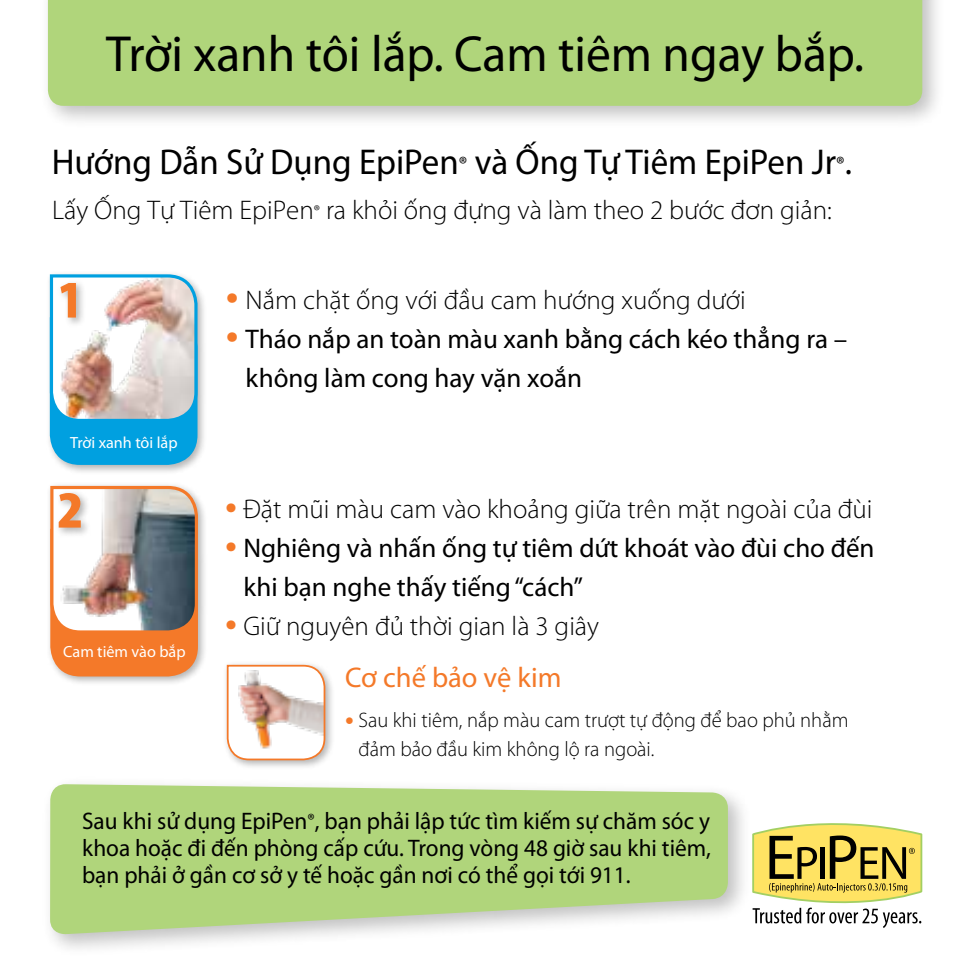
<style>
.page{position:relative;width:972px;height:972px;background:#fff}
.page>*{position:absolute;margin:0;border:0;box-sizing:border-box;transform-origin:0 0}
.t1{font:51px "Myriad Pro";color:#000}
.t2{font:36px "Myriad Pro";color:#000}
.t3{font:28.5px "Myriad Pro";color:#f47929}
.t4{font:300 27px "Myriad Pro";color:#000}
.t5{font:27px/39px "Myriad Pro";color:#000}
.t6{font:24px/27px "Myriad Pro";color:#000;text-align:justify}
.t7{font:300 21px/28.5px "Myriad Pro";color:#000}
.t8{font:16.2px "Myriad Pro";color:#fff}
.s1{font-size:21px}
.s2{font-size:15.6px}
.s3{font-weight:400;font-size:45.6px;color:#f47929}
.s4{font-size:45.6px;color:#f47929}
.s5{font-weight:400;font-size:42.6px;color:#f47929}
.s6{font-size:42.6px;color:#f47929}
.s7{font-weight:400;font-size:31.8px;color:#f47929}
.s8{font-size:18px}
</style>
<div class="page">
<div style="left:41px;top:775px;width:711px;height:183px;background:#000;opacity:.25"></div>
<svg style="left:50px;top:784px;width:678px;height:151px;background:#b8d88c"></svg>
<div style="left:223px;top:661px;width:112px;height:109px;background:#000;opacity:.3"></div>
<svg style="left:226px;top:664px;width:100px;height:97px"></svg>
<div style="left:47px;top:482px;width:161px;height:204px;background:#000;opacity:.3"></div>
<svg style="left:49px;top:484px;width:151px;height:194px"></svg>
<div style="left:46px;top:271px;width:161px;height:204px;background:#000;opacity:.3"></div>
<svg style="left:48px;top:273px;width:151px;height:194px"></svg>
<svg style="left:752px;top:823px;width:170px;height:105px"></svg>
<div style="left:39px;top:0;width:907px;height:130px;background:#000;opacity:.25"></div>
<div style="left:48px;top:0;width:874px;height:106px;background:#b0d57b"></div>
<h1 class="t1" style="left:106px;top:22px;width:760px">Trời xanh tôi lắp. Cam tiêm ngay bắp.</h1>
<h2 class="t2" style="left:52px;top:139px;width:802px">Hướng Dẫn Sử Dụng EpiPen<span class="s1">®</span> và Ống Tự Tiêm EpiPen Jr<span class="s1">®</span>.</h2>
<p class="t4" style="left:52px;top:193px;width:781px">Lấy Ống Tự Tiêm EpiPen<span class="s2">®</span> ra khỏi ống đựng và làm theo 2 bước đơn giản:</p>
<p class="t8" style="left:70px;top:432px;width:109px">Trời xanh tôi lắp</p>
<p class="t8" style="left:63px;top:642px;width:124px">Cam tiêm vào bắp</p>
<p class="t4" style="left:226px;top:283px;width:522px"><span class="s3">•</span> Nắm chặt ống với đầu cam hướng xuống dưới</p>
<p class="t5" style="left:246px;top:319px;width:603px;text-indent:-20px"><span class="s4">•</span> Tháo nắp an toàn màu xanh bằng cách kéo thẳng ra – không làm cong hay vặn xoắn</p>
<p class="t4" style="left:225px;top:493px;width:649px"><span class="s5">•</span> Đặt mũi màu cam vào khoảng giữa trên mặt ngoài của đùi</p>
<p class="t5" style="left:243px;top:528px;width:633px;text-indent:-18px"><span class="s6">•</span> Nghiêng và nhấn ống tự tiêm dứt khoát vào đùi cho đến khi bạn nghe thấy tiếng “cách”</p>
<p class="t4" style="left:225px;top:610px;width:376px"><span class="s5">•</span> Giữ nguyên đủ thời gian là 3 giây</p>
<p class="t3" style="left:345px;top:660px;width:218px">Cơ chế bảo vệ kim</p>
<p class="t7" style="left:359px;top:706px;width:491px;text-indent:-13px"><span class="s7">•</span> Sau khi tiêm, nắp màu cam trượt tự động để bao phủ nhằm đảm bảo đầu kim không lộ ra ngoài.</p>
<p class="t6" style="left:82px;top:807px;width:630px">Sau khi sử dụng EpiPen<span class="s8">®</span>, bạn phải lập tức tìm kiếm sự chăm sóc y khoa hoặc đi đến phòng cấp cứu. Trong vòng 48 giờ sau khi tiêm, bạn phải ở gần cơ sở y tế hoặc gần nơi có thể gọi tới 911.</p>
</div>
